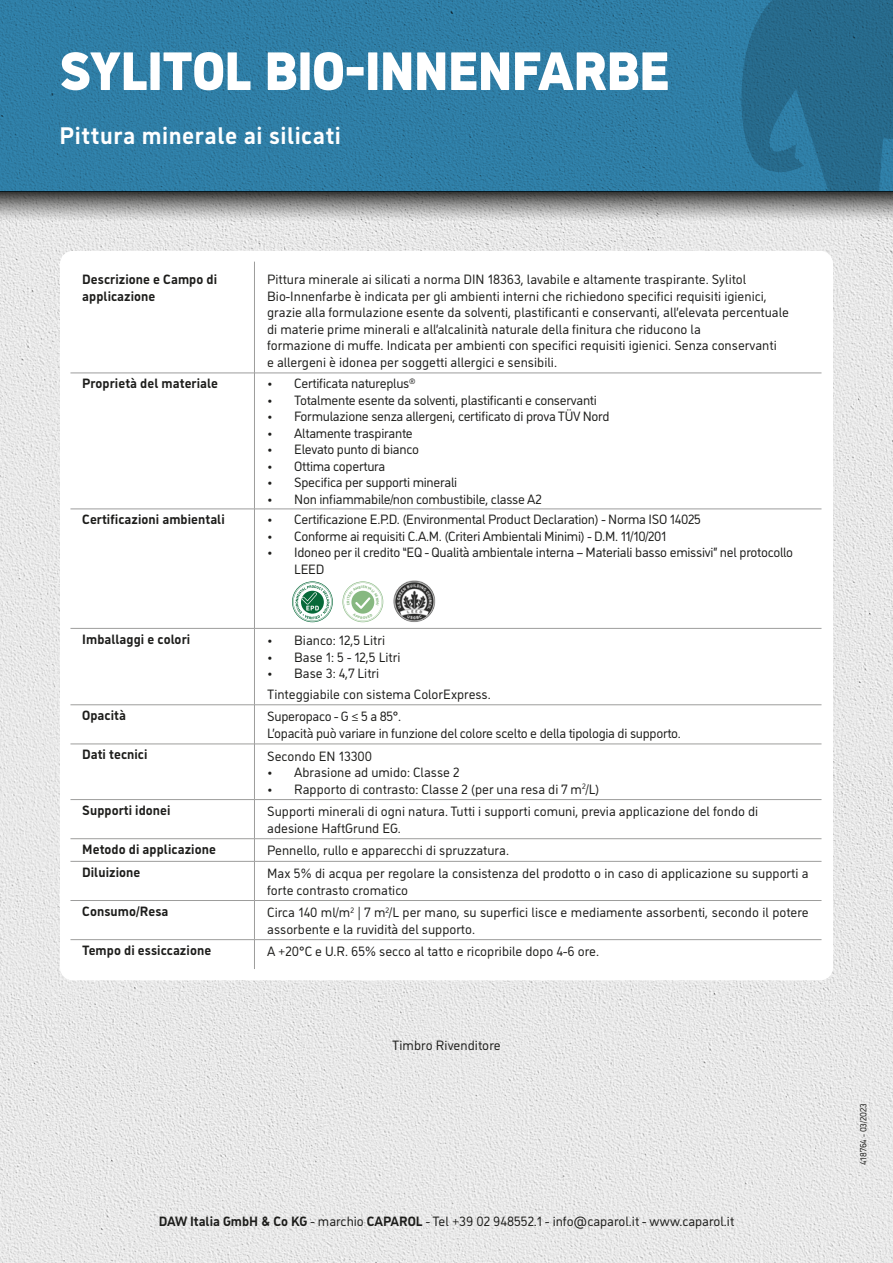
<style>
.page{position:relative;width:893px;height:1263px;background:#fff}
.page>*{position:absolute;margin:0;border:0;box-sizing:border-box;transform-origin:0 0}
.Headline_36{font:900 54px "CAP Elephant";letter-spacing:-.02em;color:#fff}
.Copy_10{font:700 24px "CAP Elephant";letter-spacing:.02em;color:#fff}
.t1{font:13.5px/16.5px "CAP Elephant";color:#1d1d1b}
.t2{font:13.5px/16.5px "CAP Elephant";letter-spacing:-.02em;color:#1d1d1b}
.t3{font:700 13.5px/16.5px "CAP Elephant";letter-spacing:.005em;color:#1d1d1b}
.t4{font:9px "CAP Elephant";color:#1d1d1b}
.s1{font-weight:700}
</style>
<div class="page">
<img style="left:0;top:222px;width:893px;height:1041px">
<div style="left:0;top:0;width:893px;height:191px;background:#2f7da5"></div>
<svg style="left:741px;top:0;width:152px;height:191px"></svg>
<div style="left:65px;top:256px;width:763px;height:719px;background:#fff;border-radius:8px"></div>
<hr style="left:254px;top:261px;width:1px;height:112px;background:#9d9d9c">
<hr style="left:69px;top:373px;width:185px;height:1px;background:#9d9d9c">
<hr style="left:254px;top:373px;width:567px;height:1px;background:#9d9d9c">
<hr style="left:254px;top:373px;width:1px;height:136px;background:#9d9d9c">
<hr style="left:69px;top:509px;width:185px;height:1px;background:#9d9d9c">
<hr style="left:254px;top:509px;width:567px;height:1px;background:#9d9d9c">
<hr style="left:254px;top:509px;width:1px;height:119px;background:#9d9d9c">
<hr style="left:69px;top:628px;width:185px;height:1px;background:#9d9d9c">
<hr style="left:254px;top:628px;width:567px;height:1px;background:#9d9d9c">
<hr style="left:254px;top:628px;width:1px;height:77px;background:#9d9d9c">
<hr style="left:69px;top:704px;width:185px;height:1px;background:#9d9d9c">
<hr style="left:254px;top:704px;width:567px;height:1px;background:#9d9d9c">
<hr style="left:254px;top:705px;width:1px;height:39px;background:#9d9d9c">
<hr style="left:69px;top:744px;width:185px;height:1px;background:#9d9d9c">
<hr style="left:254px;top:744px;width:567px;height:1px;background:#9d9d9c">
<hr style="left:254px;top:744px;width:1px;height:55px;background:#9d9d9c">
<hr style="left:69px;top:799px;width:185px;height:1px;background:#9d9d9c">
<hr style="left:254px;top:799px;width:567px;height:1px;background:#9d9d9c">
<hr style="left:254px;top:800px;width:1px;height:39px;background:#9d9d9c">
<hr style="left:69px;top:838px;width:185px;height:1px;background:#9d9d9c">
<hr style="left:254px;top:838px;width:567px;height:1px;background:#9d9d9c">
<svg style="left:254px;top:839px;width:1px;height:22px"></svg>
<hr style="left:69px;top:861px;width:185px;height:1px;background:#9d9d9c">
<hr style="left:254px;top:861px;width:567px;height:1px;background:#9d9d9c">
<hr style="left:254px;top:861px;width:1px;height:39px;background:#9d9d9c">
<hr style="left:69px;top:900px;width:185px;height:1px;background:#9d9d9c">
<hr style="left:254px;top:900px;width:567px;height:1px;background:#9d9d9c">
<hr style="left:254px;top:901px;width:1px;height:38px;background:#9d9d9c">
<hr style="left:69px;top:939px;width:185px;height:1px;background:#9d9d9c">
<hr style="left:254px;top:939px;width:567px;height:1px;background:#9d9d9c">
<svg style="left:254px;top:940px;width:1px;height:29px"></svg>
<svg style="left:292px;top:581px;width:41px;height:41px"></svg>
<img style="left:393px;top:580px;width:42px;height:42px;border-radius:21px">
<div style="left:60px;top:251px;width:773px;height:729px;border:10px solid #fff;border-radius:8px"></div>
<svg style="left:0;top:191px;width:893px;height:31px;background:#949594"></svg>
<svg style="left:342px;top:581px;width:41px;height:41px"></svg>
<p class="Headline_36" style="left:59px;top:40px;width:612px">SYLITOL BIO-INNENFARBE</p>
<p class="Copy_10" style="left:60px;top:122px;width:283px">Pittura minerale ai silicati</p>
<p class="t3" style="left:82px;top:271px;width:136px">Descrizione e Campo di applicazione</p>
<p class="t1" style="left:267px;top:271px;width:481px">Pittura minerale ai silicati a norma DIN 18363, lavabile e altamente traspirante. Sylitol</p>
<p class="t1" style="left:267px;top:288px;width:501px">Bio-Innenfarbe è indicata per gli ambienti interni che richiedono specifici requisiti igienici,</p>
<p class="t1" style="left:267px;top:304px;width:523px">grazie alla formulazione esente da solventi, plastificanti e conservanti, all’elevata percentuale</p>
<p class="t1" style="left:267px;top:321px;width:435px">di materie prime minerali e all’alcalinità naturale della finitura che riducono la</p>
<p class="t1" style="left:267px;top:337px;width:511px">formazione di muffe. Indicata per ambienti con specifici requisiti igienici. Senza conservanti</p>
<p class="t1" style="left:267px;top:354px;width:291px">e allergeni è idonea per soggetti allergici e sensibili.</p>
<p class="t3" style="left:82px;top:375px;width:137px">Proprietà del materiale</p>
<p class="t2" style="left:267px;top:375px;width:150px">• Certificata natureplus<sup>®</sup></p>
<p class="t2" style="left:267px;top:392px;width:331px">• Totalmente esente da solventi, plastificanti e conservanti</p>
<p class="t2" style="left:267px;top:408px;width:344px">• Formulazione senza allergeni, certificato di prova TÜV Nord</p>
<p class="t2" style="left:267px;top:425px;width:147px">• Altamente traspirante</p>
<p class="t2" style="left:267px;top:441px;width:153px">• Elevato punto di bianco</p>
<p class="t2" style="left:267px;top:458px;width:120px">• Ottima copertura</p>
<p class="t2" style="left:267px;top:474px;width:192px">• Specifica per supporti minerali</p>
<p class="t2" style="left:267px;top:491px;width:276px">• Non infiammabile/non combustibile, classe A2</p>
<p class="t3" style="left:82px;top:511px;width:144px">Certificazioni ambientali</p>
<p class="t2" style="left:267px;top:511px;width:435px">• Certificazione E.P.D. (Environmental Product Declaration) - Norma ISO 14025</p>
<p class="t2" style="left:267px;top:528px;width:401px">• Conforme ai requisiti C.A.M. (Criteri Ambientali Minimi) - D.M. 11/10/201</p>
<p class="t2" style="left:294px;top:544px;width:500px;text-indent:-27px">• Idoneo per il credito “EQ - Qualità ambientale interna – Materiali basso emissivi” nel protocollo<br>LEED</p>
<p class="t3" style="left:82px;top:631px;width:109px">Imballaggi e colori</p>
<p class="t1" style="left:267px;top:632px;width:119px">• Bianco: 12,5 Litri</p>
<p class="t1" style="left:267px;top:649px;width:135px">• Base 1: 5 - 12,5 Litri</p>
<p class="t1" style="left:267px;top:665px;width:114px">• Base 3: 4,7 Litri</p>
<p class="t1" style="left:267px;top:686px;width:225px">Tinteggiabile con sistema ColorExpress.</p>
<p class="t3" style="left:82px;top:707px;width:45px">Opacità</p>
<p class="t2" style="left:267px;top:708px;width:135px">Superopaco - G ≤ 5 a 85°.</p>
<p class="t2" style="left:267px;top:725px;width:415px">L’opacità può variare in funzione del colore scelto e della tipologia di supporto.</p>
<p class="t3" style="left:82px;top:746px;width:67px">Dati tecnici</p>
<p class="t1" style="left:267px;top:748px;width:106px">Secondo EN 13300</p>
<p class="t1" style="left:267px;top:764px;width:194px">• Abrasione ad umido: Classe 2</p>
<p class="t1" style="left:267px;top:781px;width:334px">• Rapporto di contrasto: Classe 2 (per una resa di 7 m<sup>2</sup>/L)</p>
<p class="t3" style="left:82px;top:802px;width:90px">Supporti idonei</p>
<p class="t1" style="left:267px;top:803px;width:493px">Supporti minerali di ogni natura. Tutti i supporti comuni, previa applicazione del fondo di</p>
<p class="t1" style="left:267px;top:820px;width:135px">adesione HaftGrund EG.</p>
<p class="t3" style="left:82px;top:841px;width:135px">Metodo di applicazione</p>
<p class="t1" style="left:267px;top:842px;width:243px">Pennello, rullo e apparecchi di spruzzatura.</p>
<p class="t3" style="left:82px;top:864px;width:60px">Diluizione</p>
<p class="t1" style="left:267px;top:865px;width:543px">Max 5% di acqua per regolare la consistenza del prodotto o in caso di applicazione su supporti a forte contrasto cromatico</p>
<p class="t3" style="left:82px;top:903px;width:88px">Consumo/Resa</p>
<p class="t1" style="left:267px;top:904px;width:543px">Circa 140 ml/m<sup>2</sup> | 7 m<sup>2</sup>/L per mano, su superfici lisce e mediamente assorbenti, secondo il potere assorbente e la ruvidità del supporto.</p>
<p class="t3" style="left:82px;top:942px;width:130px">Tempo di essiccazione</p>
<p class="t1" style="left:267px;top:943px;width:333px">A +20°C e U.R. 65% secco al tatto e ricopribile dopo 4-6 ore.</p>
<p class="t1" style="left:392px;top:1037px;width:110px">Timbro Rivenditore</p>
<p class="t1" style="left:159px;top:1213px;width:577px"><span class="s1">DAW Italia GmbH &amp; Co KG</span> - marchio <span class="s1">CAPAROL</span> - Tel +39 02 948552.1 - info@caparol.it - www.caparol.it</p>
<p class="t4" style="left:858px;top:1164px;width:63px;rotate:-90deg">418764 - 03/2023</p>
</div>
